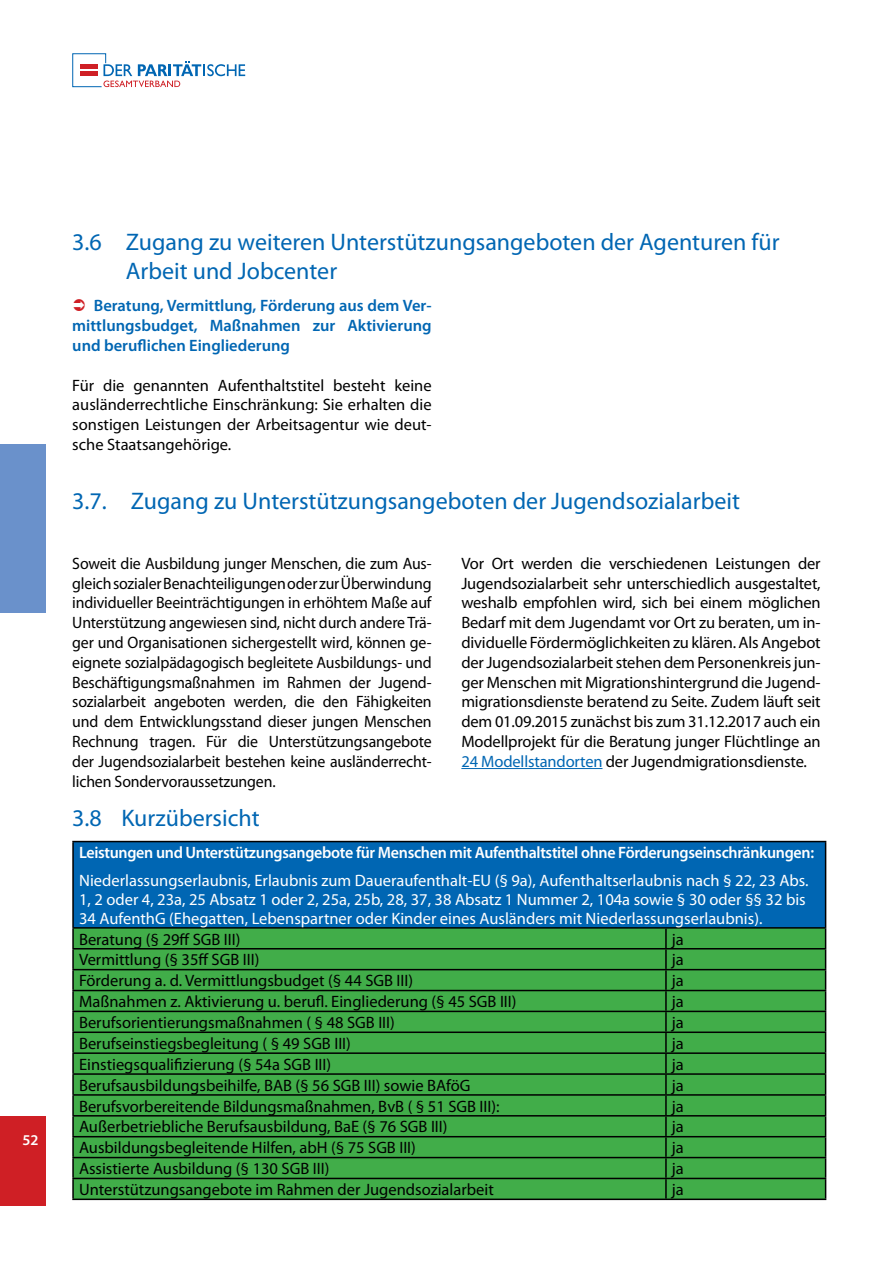
<style>
.page{position:relative;width:893px;height:1263px;background:#fff}
.page>*{position:absolute;margin:0;border:0;box-sizing:border-box;transform-origin:0 0}
.t1{font:24px/28.8px "Myriad Pro";color:#0066b3}
.t2{font:16.5px/19.8px "Myriad Pro";color:#000;text-align:justify}
.t3{font:16.5px/19.8px "Myriad Pro";color:#000;text-align:justify;scale:.96 1}
.t4{font:16.5px/19px "Myriad Pro";color:#fff}
.t5{font:600 16.5px/19.8px "Myriad Pro";color:#0066b3;text-align:justify}
.t6{font:600 16.5px "Myriad Pro";letter-spacing:-.02em;color:#fff}
.t7{font:600 15px "Myriad Pro";color:#fff}
.s1{color:#0066b3}
</style>
<div class="page">
<svg style="left:72px;top:53px;width:173px;height:34px"></svg>
<div style="left:0;top:1116px;width:45px;height:89px;background:#cf1f25"></div>
<hr style="left:461px;top:768px;width:141px;height:1px;background:#0066b3">
<div style="left:73px;top:841px;width:753px;height:87px;background:#0066b3"></div>
<div style="left:74px;top:929px;width:751px;height:269px;background:#41ad49"></div>
<hr style="left:72px;top:841px;width:594px;height:1px;background:#000">
<hr style="left:72px;top:842px;width:2px;height:85px;background:#000">
<hr style="left:666px;top:841px;width:160px;height:1px;background:#000">
<hr style="left:825px;top:842px;width:1px;height:85px;background:#000">
<hr style="left:72px;top:927px;width:594px;height:2px;background:#000">
<svg style="left:72px;top:929px;width:2px;height:19px"></svg>
<hr style="left:666px;top:927px;width:160px;height:2px;background:#000">
<svg style="left:665px;top:929px;width:2px;height:19px"></svg>
<hr style="left:72px;top:948px;width:594px;height:1px;background:#000">
<hr style="left:72px;top:949px;width:2px;height:20px;background:#000">
<hr style="left:666px;top:948px;width:160px;height:1px;background:#000">
<hr style="left:665px;top:949px;width:2px;height:20px;background:#000">
<hr style="left:72px;top:969px;width:594px;height:1px;background:#000">
<hr style="left:72px;top:970px;width:2px;height:20px;background:#000">
<hr style="left:666px;top:969px;width:160px;height:1px;background:#000">
<hr style="left:665px;top:970px;width:2px;height:20px;background:#000">
<hr style="left:72px;top:990px;width:594px;height:1px;background:#000">
<hr style="left:72px;top:991px;width:2px;height:20px;background:#000">
<hr style="left:666px;top:990px;width:160px;height:1px;background:#000">
<hr style="left:665px;top:991px;width:2px;height:20px;background:#000">
<hr style="left:72px;top:1011px;width:594px;height:1px;background:#000">
<hr style="left:666px;top:1011px;width:160px;height:1px;background:#000">
<hr style="left:72px;top:1031px;width:594px;height:2px;background:#000">
<hr style="left:666px;top:1031px;width:160px;height:2px;background:#000">
<hr style="left:72px;top:1052px;width:594px;height:2px;background:#000">
<hr style="left:666px;top:1052px;width:160px;height:2px;background:#000">
<hr style="left:72px;top:1073px;width:594px;height:2px;background:#000">
<hr style="left:666px;top:1073px;width:160px;height:2px;background:#000">
<hr style="left:72px;top:1094px;width:594px;height:2px;background:#000">
<svg style="left:72px;top:1012px;width:2px;height:103px"></svg>
<hr style="left:666px;top:1094px;width:160px;height:2px;background:#000">
<svg style="left:665px;top:1012px;width:2px;height:103px"></svg>
<hr style="left:72px;top:1115px;width:594px;height:1px;background:#000">
<hr style="left:72px;top:1116px;width:2px;height:20px;background:#000">
<hr style="left:666px;top:1115px;width:160px;height:1px;background:#000">
<hr style="left:665px;top:1116px;width:2px;height:20px;background:#000">
<hr style="left:72px;top:1136px;width:594px;height:1px;background:#000">
<hr style="left:72px;top:1137px;width:2px;height:20px;background:#000">
<hr style="left:666px;top:1136px;width:160px;height:1px;background:#000">
<hr style="left:665px;top:1137px;width:2px;height:20px;background:#000">
<hr style="left:72px;top:1157px;width:594px;height:1px;background:#000">
<hr style="left:72px;top:1158px;width:2px;height:20px;background:#000">
<hr style="left:666px;top:1157px;width:160px;height:1px;background:#000">
<hr style="left:665px;top:1158px;width:2px;height:20px;background:#000">
<hr style="left:72px;top:1178px;width:594px;height:1px;background:#000">
<svg style="left:72px;top:1179px;width:2px;height:19px"></svg>
<hr style="left:666px;top:1178px;width:160px;height:1px;background:#000">
<svg style="left:665px;top:1179px;width:2px;height:19px"></svg>
<svg style="left:825px;top:929px;width:1px;height:269px"></svg>
<hr style="left:72px;top:1198px;width:594px;height:2px;background:#000">
<hr style="left:666px;top:1198px;width:160px;height:2px;background:#000">
<div style="left:0;top:444px;width:45px;height:168px;background:#6a91cb"></div>
<p class="t7" style="left:23px;top:1131px;width:18px">52</p>
<h1 class="t1" style="left:126px;top:227px;width:655px;text-indent:-54px">3.6 Zugang zu weiteren Unterstützungsangeboten der Agenturen für<br>Arbeit und Jobcenter</h1>
<p class="t5" style="left:72px;top:296px;width:361px;text-indent:21px">Beratung, Vermittlung, Förderung aus dem Ver&shy;mittlungsbudget, Maßnahmen zur Aktivierung und beruflichen Eingliederung</p>
<p class="t2" style="left:72px;top:375px;width:361px">Für die genannten Aufenthaltstitel besteht keine ausländerrechtliche Einschränkung: Sie erhalten die sonstigen Leistungen der Arbeitsagentur wie deut&shy;sche Staatsangehörige.</p>
<h1 class="t1" style="left:72px;top:487px;width:669px">3.7. Zugang zu Unterstützungsangeboten der Jugendsozialarbeit</h1>
<p class="t3" style="left:72px;top:553px;width:376px">Soweit die Ausbildung junger Menschen, die zum Aus&shy;gleich sozialer Benachteiligungen oder zur Überwindung individueller Beeinträchtigungen in erhöhtem Maße auf Unterstützung angewiesen sind, nicht durch andere Trä&shy;ger und Organisationen sichergestellt wird, können ge&shy;eignete sozialpädagogisch begleitete Ausbildungs- und Beschäftigungsmaßnahmen im Rahmen der Jugend&shy;sozialarbeit angeboten werden, die den Fähigkeiten und dem Entwicklungsstand dieser jungen Menschen Rechnung tragen. Für die Unterstützungsangebote der Jugendsozialarbeit bestehen keine ausländerrecht&shy;lichen Sondervoraussetzungen.</p>
<p class="t2" style="left:461px;top:553px;width:361px">Vor Ort werden die verschiedenen Leistungen der Jugendsozialarbeit sehr unterschiedlich ausgestaltet, weshalb empfohlen wird, sich bei einem möglichen Bedarf mit dem Jugendamt vor Ort zu beraten, um in&shy;dividuelle Fördermöglichkeiten zu klären. Als Angebot der Jugendsozialarbeit stehen dem Personenkreis jun&shy;ger Menschen mit Migrationshintergrund die Jugend&shy;migrationsdienste beratend zu Seite. Zudem läuft seit dem 01.09.2015 zunächst bis zum 31.12.2017 auch ein Modellprojekt für die Beratung junger Flüchtlinge an <span class="s1">24 Modellstandorten</span> der Jugendmigrationsdienste.</p>
<h1 class="t1" style="left:72px;top:803px;width:189px">3.8 Kurzübersicht</h1>
<p class="t6" style="left:79px;top:842px;width:737px">Leistungen und Unterstützungsangebote für Menschen mit Aufenthaltstitel ohne Förderungseinschränkungen:</p>
<p class="t4" style="left:79px;top:870px;width:731px">Niederlassungserlaubnis, Erlaubnis zum Daueraufenthalt-EU (§ 9a), Aufenthaltserlaubnis nach § 22, 23 Abs.<br>1, 2 oder 4, 23a, 25 Absatz 1 oder 2, 25a, 25b, 28, 37, 38 Absatz 1 Nummer 2, 104a sowie § 30 oder §§ 32 bis<br>34 AufenthG (Ehegatten, Lebenspartner oder Kinder eines Ausländers mit Niederlassungserlaubnis).</p>
<p class="t2" style="left:79px;top:929px;width:163px">Beratung (§ 29ff SGB III)</p>
<p class="t2" style="left:672px;top:929px;width:13px">ja</p>
<p class="t2" style="left:79px;top:950px;width:182px">Vermittlung (§ 35ff SGB III)</p>
<p class="t2" style="left:672px;top:950px;width:13px">ja</p>
<p class="t2" style="left:79px;top:970px;width:336px">Förderung a. d. Vermittlungsbudget (§ 44 SGB III)</p>
<p class="t2" style="left:672px;top:970px;width:13px">ja</p>
<p class="t2" style="left:79px;top:991px;width:439px">Maßnahmen z. Aktivierung u. berufl. Eingliederung (§ 45 SGB III)</p>
<p class="t2" style="left:672px;top:991px;width:13px">ja</p>
<p class="t2" style="left:79px;top:1012px;width:317px">Berufsorientierungsmaßnahmen ( § 48 SGB III)</p>
<p class="t2" style="left:672px;top:1012px;width:13px">ja</p>
<p class="t2" style="left:79px;top:1033px;width:273px">Berufseinstiegsbegleitung ( § 49 SGB III)</p>
<p class="t2" style="left:672px;top:1033px;width:13px">ja</p>
<p class="t2" style="left:79px;top:1054px;width:254px">Einstiegsqualifizierung (§ 54a SGB III)</p>
<p class="t2" style="left:672px;top:1054px;width:13px">ja</p>
<p class="t2" style="left:79px;top:1075px;width:393px">Berufsausbildungsbeihilfe, BAB (§ 56 SGB III) sowie BAföG</p>
<p class="t2" style="left:672px;top:1075px;width:13px">ja</p>
<p class="t2" style="left:79px;top:1096px;width:422px">Berufsvorbereitende Bildungsmaßnahmen, BvB ( § 51 SGB III):</p>
<p class="t2" style="left:672px;top:1096px;width:13px">ja</p>
<p class="t2" style="left:79px;top:1117px;width:370px">Außerbetriebliche Berufsausbildung, BaE (§ 76 SGB III)</p>
<p class="t2" style="left:672px;top:1117px;width:13px">ja</p>
<p class="t2" style="left:79px;top:1137px;width:338px">Ausbildungsbegleitende Hilfen, abH (§ 75 SGB III)</p>
<p class="t2" style="left:672px;top:1137px;width:13px">ja</p>
<p class="t2" style="left:79px;top:1158px;width:252px">Assistierte Ausbildung (§ 130 SGB III)</p>
<p class="t2" style="left:672px;top:1158px;width:13px">ja</p>
<p class="t2" style="left:79px;top:1179px;width:416px">Unterstützungsangebote im Rahmen der Jugendsozialarbeit</p>
<p class="t2" style="left:672px;top:1179px;width:13px">ja</p>
</div>
